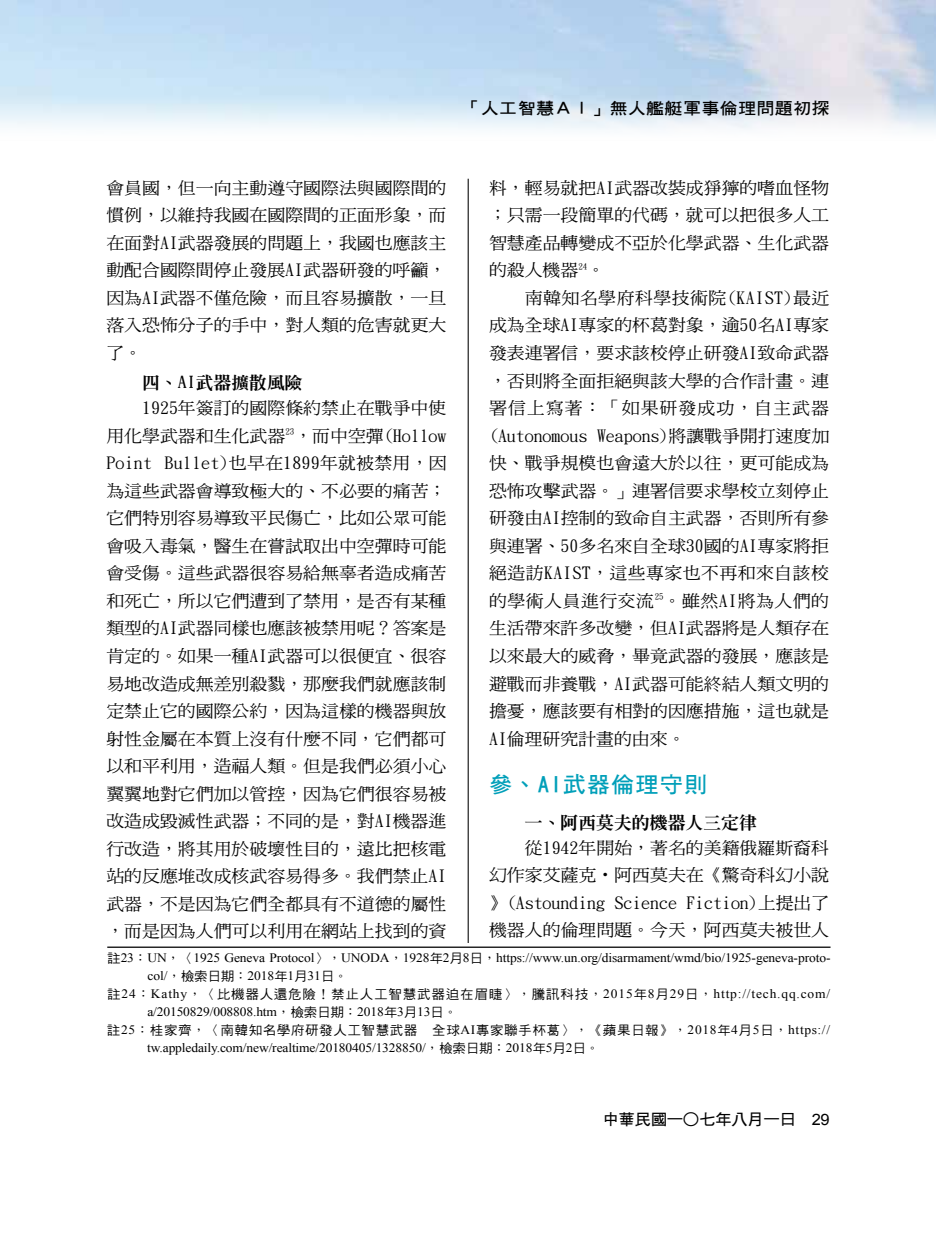
<style>
.page{position:relative;width:936px;height:1234px;background:#fff}
.page>*{position:absolute;margin:0;border:0;box-sizing:border-box;transform-origin:0 0}
.t1{font:22.2px "DF Hei Bd HK BF";letter-spacing:.035em;color:#009fb9;scale:1.05 1}
.t2{font:16.95px/27.5px "DF Ming Md HK BF";color:#000;text-align:justify;scale:1.05 1}
.t3{font:800 16.95px "Inn Ming";color:#000;scale:1.05 1}
.t4{font:16.2px "DF Hei Bd HK BF";letter-spacing:.02em;color:#000;scale:1.11 1}
.t5{font:15.6px "DF Hei Bd HK BF";letter-spacing:-.025em;color:#000;scale:1.05 1}
.t6{font:12.9px "Times New Roman";letter-spacing:-.01em;color:#000;scale:1.05 1}
.t7{font:12.9px "Times New Roman";letter-spacing:.06em;color:#000;scale:1.05 1}
.t8{font:12.9px "DF Hei Md HK BF";letter-spacing:.045em;color:#000;scale:1.05 1}
.s1{font-family:"DF Hei Md HK BF"}
.s2{font-family:"DF Kai Shu SB Estd BF"}
.s3{font-family:"Times New Roman"}
.s4{font-family:"DFN Hei XB HK BF"}
.s5{font-family:"Arial"}
</style>
<div class="page">
<hr style="left:467px;top:179px;width:1px;height:871px;background:#000">
<div style="left:107px;top:942px;width:723px;height:119px;background:#fff"></div>
<hr style="left:107px;top:946px;width:723px;height:1px;background:#000">
<p class="t4" style="left:462px;top:100px;width:332px">「人工智慧ＡＩ」無人艦艇軍事倫理問題初探</p>
<p class="t2" style="left:489px;top:174px;width:325px">料，輕易就把AI武器改裝成猙獰的嗜血怪物；只需一段簡單的代碼，就可以把很多人工智慧產品轉變成不亞於化學武器、生化武器的殺人機器<sup>24</sup>。</p>
<p class="t2" style="left:489px;top:284px;width:325px;text-indent:36px">南韓知名學府科學技術院(KAIST)最近成為全球AI專家的杯葛對象，逾50名AI專家發表連署信，要求該校停止研發AI致命武器，否則將全面拒絕與該大學的合作計畫。連署信上寫著：「如果研發成功，自主武器(Autonomous Weapons)將讓戰爭開打速度加快、戰爭規模也會遠大於以往，更可能成為恐怖攻擊武器。」連署信要求學校立刻停止研發由AI控制的致命自主武器，否則所有參與連署、50多名來自全球30國的AI專家將拒絕造訪KAIST，這些專家也不再和來自該校的學術人員進行交流<sup>25</sup>。雖然AI將為人們的生活帶來許多改變，但AI武器將是人類存在以來最大的威脅，畢竟武器的發展，應該是避戰而非養戰，AI武器可能終結人類文明的擔憂，應該要有相對的因應措施，這也就是AI倫理研究計畫的由來。</p>
<h1 class="t1" style="left:489px;top:773px;width:209px">參、AI武器倫理守則</h1>
<p class="t3" style="left:524px;top:813px;width:222px">一、阿西莫夫的機器人三定律</p>
<p class="t2" style="left:489px;top:833px;width:325px;text-indent:36px">從1942年開始，著名的美籍俄羅斯裔科幻作家艾薩克‧阿西莫夫在《驚奇科幻小說》(Astounding Science Fiction)上提出了機器人的倫理問題。今天，阿西莫夫被世人</p>
<p class="t6" style="left:107px;top:949px;width:690px"><span class="s1">註</span>23<span class="s2">：</span>UN<span class="s2">，〈</span>1925 Geneva Protocol<span class="s2">〉，</span>UNODA<span class="s2">，</span>1928<span class="s1">年</span>2<span class="s1">月</span>8<span class="s1">日</span><span class="s2">，</span>https://www.un.org/disarmament/wmd/bio/1925-geneva-proto-</p>
<p class="t6" style="left:148px;top:967px;width:192px">col/<span class="s2">，</span><span class="s1">檢索日期</span><span class="s2">：</span>2018<span class="s1">年</span>1<span class="s1">月</span>31<span class="s1">日</span><span class="s2">。</span></p>
<p class="t7" style="left:107px;top:985px;width:690px"><span class="s1">註</span>24<span class="s2">：</span>Kathy<span class="s2">，〈</span><span class="s1">比機器人還危險</span><span class="s2">！</span><span class="s1">禁止人工智慧武器迫在眉睫</span><span class="s2">〉，</span><span class="s1">騰訊科技</span><span class="s2">，</span>2015<span class="s1">年</span>8<span class="s1">月</span>29<span class="s1">日</span><span class="s2">，</span>http://tech.qq.com/</p>
<p class="t6" style="left:147px;top:1003px;width:296px">a/20150829/008808.htm<span class="s2">，</span><span class="s1">檢索日期</span><span class="s2">：</span>2018<span class="s1">年</span>3<span class="s1">月</span>13<span class="s1">日</span><span class="s2">。</span></p>
<p class="t8" style="left:107px;top:1023px;width:690px">註<span class="s3">25</span><span class="s2">：</span>桂家齊<span class="s2">，〈</span>南韓知名學府研發人工智慧武器 全球<span class="s3">AI</span>專家聯手杯葛<span class="s2">〉，《</span>蘋果日報<span class="s2">》，</span><span class="s3">2018</span>年<span class="s3">4</span>月<span class="s3">5</span>日<span class="s2">，</span><span class="s3">https://</span></p>
<p class="t6" style="left:147px;top:1039px;width:432px">tw.appledaily.com/new/realtime/20180405/1328850/<span class="s2">，</span><span class="s1">檢索日期</span><span class="s2">：</span>2018<span class="s1">年</span>5<span class="s1">月</span>2<span class="s1">日</span><span class="s2">。</span></p>
<p class="t2" style="left:106px;top:174px;width:325px">會員國，但一向主動遵守國際法與國際間的慣例，以維持我國在國際間的正面形象，而在面對AI武器發展的問題上，我國也應該主動配合國際間停止發展AI武器研發的呼籲，因為AI武器不僅危險，而且容易擴散，一旦落入恐怖分子的手中，對人類的危害就更大了。</p>
<p class="t3" style="left:142px;top:374px;width:154px">四、AI武器擴散風險</p>
<p class="t2" style="left:106px;top:394px;width:325px;text-indent:36px">1925年簽訂的國際條約禁止在戰爭中使用化學武器和生化武器<sup>23</sup>，而中空彈(Hollow Point Bullet)也早在1899年就被禁用，因為這些武器會導致極大的、不必要的痛苦；它們特別容易導致平民傷亡，比如公眾可能會吸入毒氣，醫生在嘗試取出中空彈時可能會受傷。這些武器很容易給無辜者造成痛苦和死亡，所以它們遭到了禁用，是否有某種類型的AI武器同樣也應該被禁用呢？答案是肯定的。如果一種AI武器可以很便宜、很容易地改造成無差別殺戮，那麼我們就應該制定禁止它的國際公約，因為這樣的機器與放射性金屬在本質上沒有什麼不同，它們都可以和平利用，造福人類。但是我們必須小心翼翼地對它們加以管控，因為它們很容易被改造成毀滅性武器；不同的是，對AI機器進行改造，將其用於破壞性目的，遠比把核電站的反應堆改成核武容易得多。我們禁止AI武器，不是因為它們全都具有不道德的屬性，而是因為人們可以利用在網站上找到的資</p>
<p class="t5" style="left:602px;top:1111px;width:218px">中華民國一<span class="s4">○</span>七年八月一日　<span class="s5">29</span></p>
</div>
